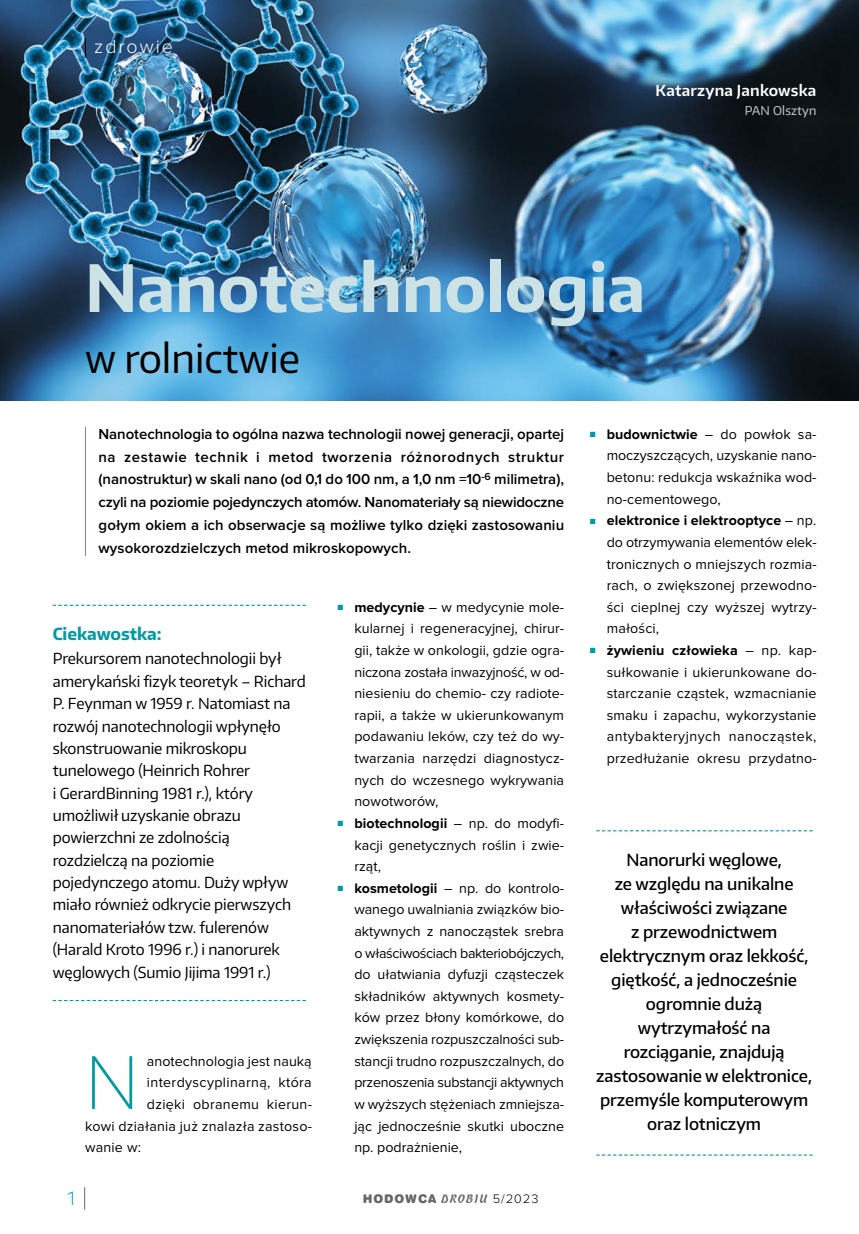
<style>
.page{position:relative;width:859px;height:1234px;background:#fff}
.page>*{position:absolute;margin:0;border:0;box-sizing:border-box;transform-origin:0 0}
.t1{font:100 71.25px "Encode Sans";color:#009aa2}
.t2{font:700 64.5px "Encode Sans";color:#cce2e5}
.t3{font:39px "Encode Sans";color:#000}
.t4{font:300 19.5px "Proxima Nova";letter-spacing:.1em;color:#fff}
.t5{font:200 18px "Encode Sans";color:#009aa2}
.t6{font:500 16.5px/24px "Encode Sans";letter-spacing:-.005em;color:#000;text-align:center}
.t7{font:700 16.5px "Encode Sans";letter-spacing:-.005em;color:#009aa2}
.t8{font:15px/22.4px "Encode Sans";letter-spacing:-.005em;color:#000}
.t9{font:600 15px/22.8px "Proxima Nova";letter-spacing:.005em;color:#000;text-align:justify}
.t10{font:600 15px "Encode Sans";letter-spacing:.015em;color:#fff}
.t11{font:14.25px/21.6px "Proxima Nova";letter-spacing:.01em;color:#000;text-align:justify}
.t12{font:12px "Swiss 721 PL Black Rounded";letter-spacing:.075em;color:rgb(0 0 0/.6)}
.t13{font:12px "Encode Sans";letter-spacing:.015em;color:rgb(255 255 255/.8)}
.s1{font-size:9px;color:#009aa2}
.s2{font-weight:700}
.s3{font-family:"Freehand Four Seven One PL"}
.s4{font-family:"Proxima Nova";font-weight:300;font-size:12.75px;color:#000}
</style>
<div class="page">
<img style="left:0;top:0;width:859px;height:400px">
<svg style="left:84px;top:1187px;width:1px;height:22px"></svg>
<svg style="left:85px;top:38px;width:1px;height:20px"></svg>
<hr style="left:85px;top:427px;width:1px;height:129px;background:#8a8a8a">
<svg style="left:53px;top:604px;width:253px;height:1px"></svg>
<svg style="left:596px;top:830px;width:217px;height:1px"></svg>
<svg style="left:596px;top:1154px;width:217px;height:1px"></svg>
<p class="t4" style="left:94px;top:35px;width:80px">zdrowie</p>
<p class="t10" style="left:656px;top:84px;width:162px">Katarzyna Jankowska</p>
<p class="t13" style="left:745px;top:105px;width:73px">PAN Olsztyn</p>
<p class="t2" style="left:85px;top:252px;width:562px">Nanotechnologia</p>
<p class="t3" style="left:85px;top:342px;width:217px">w rolnictwie</p>
<p class="t9" style="left:99px;top:424px;width:467px">Nanotechnologia to ogólna nazwa technologii nowej generacji, opartej na zestawie technik i metod tworzenia różnorodnych struktur (nanostruktur) w skali nano (od 0,1 do 100 nm, a 1,0 nm =10<sup>-6</sup> milimetra), czyli na poziomie pojedynczych atomów. Nanomateriały są niewidoczne gołym okiem a ich obserwacje są możliwe tylko dzięki zastosowaniu wysokorozdzielczych metod mikroskopowych.</p>
<p class="t7" style="left:53px;top:624px;width:110px">Ciekawostka:</p>
<p class="t8" style="left:53px;top:648px;width:254px">Prekursorem nanotechnologii był amerykański fizyk teoretyk – Richard<br>P. Feynman w 1959 r. Natomiast na rozwój nanotechnologii wpłynęło skonstruowanie mikroskopu tunelowego (Heinrich Rohrer<br>i GerardBinning 1981 r.), który umożliwił uzyskanie obrazu powierzchni ze zdolnością rozdzielczą na poziomie pojedynczego atomu. Duży wpływ miało również odkrycie pierwszych nanomateriałów tzw. fulerenów (Harald Kroto 1996 r.) i nanorurek węglowych (Sumio Jijima 1991 r.)</p>
<p class="t1" style="left:85px;top:1035px;width:56px">N</p>
<p class="t11" style="left:147px;top:1051px;width:166px">a no tech no lo gia jest na uką</p>
<p class="t11" style="left:147px;top:1072px;width:166px">in ter dy scy pli nar ną, któ ra</p>
<p class="t11" style="left:147px;top:1094px;width:167px">dzię ki ob ra ne mu kie run -</p>
<p class="t11" style="left:85px;top:1116px;width:228px">ko wi dzia ła nia już zna la zła za sto so -</p>
<p class="t11" style="left:85px;top:1137px;width:57px">wa nie w:</p>
<p class="t5" style="left:66px;top:1186px;width:11px">1</p>
<p class="t11" style="left:354px;top:597px;width:211px;text-indent:-17px"><span class="s1">■</span> <span class="s2">me dy cy nie</span> – w me dy cy nie mo le - ku lar nej i re ge ne ra cyj nej, chi rur - gii, tak że w on ko lo gii, gdzie ogra - ni czo na zo sta ła in wa zyj ność, w od - nie sie niu do che mio- czy ra dio te - ra pii, a tak że w ukie run ko wa nym po da wa niu le ków, czy też do wy - twa rza nia na rzę dzi dia gno stycz - nych do wcze sne go wy kry wa nia no wo two rów,</p>
<p class="t11" style="left:354px;top:813px;width:211px;text-indent:-17px"><span class="s1">■</span> <span class="s2">bio tech no lo gii</span> – np. do mo dy fi - ka cji ge ne tycz nych ro ślin i zwie - rząt,</p>
<p class="t11" style="left:354px;top:878px;width:211px;text-indent:-17px"><span class="s1">■</span> <span class="s2">ko sme to lo gii</span> – np. do kon tro lo - wa ne go uwal nia nia związ ków bio - ak tyw nych z na no czą stek sre bra o wła ści wo ściach bak te rio bój czych, do uła twia nia dy fu zji czą ste czek skład ni ków ak tyw nych ko sme ty - ków przez bło ny ko mór ko we, do zwięk sze nia roz pusz czal no ści sub - stan cji trud no roz pusz czal nych, do prze no sze nia sub stan cji ak tyw nych w wyż szych stę że niach zmniej sza - jąc jed no cze śnie skut ki ubocz ne np. po draż nie nie,</p>
<p class="t12" style="left:363px;top:1192px;width:177px">HODOWCA <span class="s3">DROBIU</span> <span class="s4">5/2023</span></p>
<p class="t11" style="left:607px;top:424px;width:211px;text-indent:-17px"><span class="s1">■</span> <span class="s2">bu dow nic twie</span> – do po włok sa - mo czysz czą cych, uzy ska nie na no - be to nu: re duk cja wskaź ni ka wod - no -ce men to we go,</p>
<p class="t11" style="left:607px;top:511px;width:211px;text-indent:-17px"><span class="s1">■</span> <span class="s2">elek tro ni ce i elek tro op ty ce</span> – np. do otrzy my wa nia ele men tów elek - tro nicz nych o mniej szych roz mia - rach, o zwięk szo nej prze wod no - ści ciepl nej czy wyż szej wy trzy - ma ło ści,</p>
<p class="t11" style="left:607px;top:640px;width:211px;text-indent:-17px"><span class="s1">■</span> <span class="s2">ży wie niu czło wie ka</span> – np. kap - suł ko wa nie i ukie run ko wa ne do - star cza nie czą stek, wzmac nia nie sma ku i za pa chu, wy ko rzy sta nie an ty bak te ryj nych na no czą stek, prze dłu ża nie okre su przy dat no -</p>
<p class="t6" style="left:596px;top:848px;width:217px">Nanorurki węglowe,<br>ze względu na unikalne właściwości związane<br>z przewodnictwem elektrycznym oraz lekkość, giętkość, a jednocześnie ogromnie dużą wytrzymałość na rozciąganie, znajdują zastosowanie w elektronice, przemyśle komputerowym oraz lotniczym</p>
</div>
